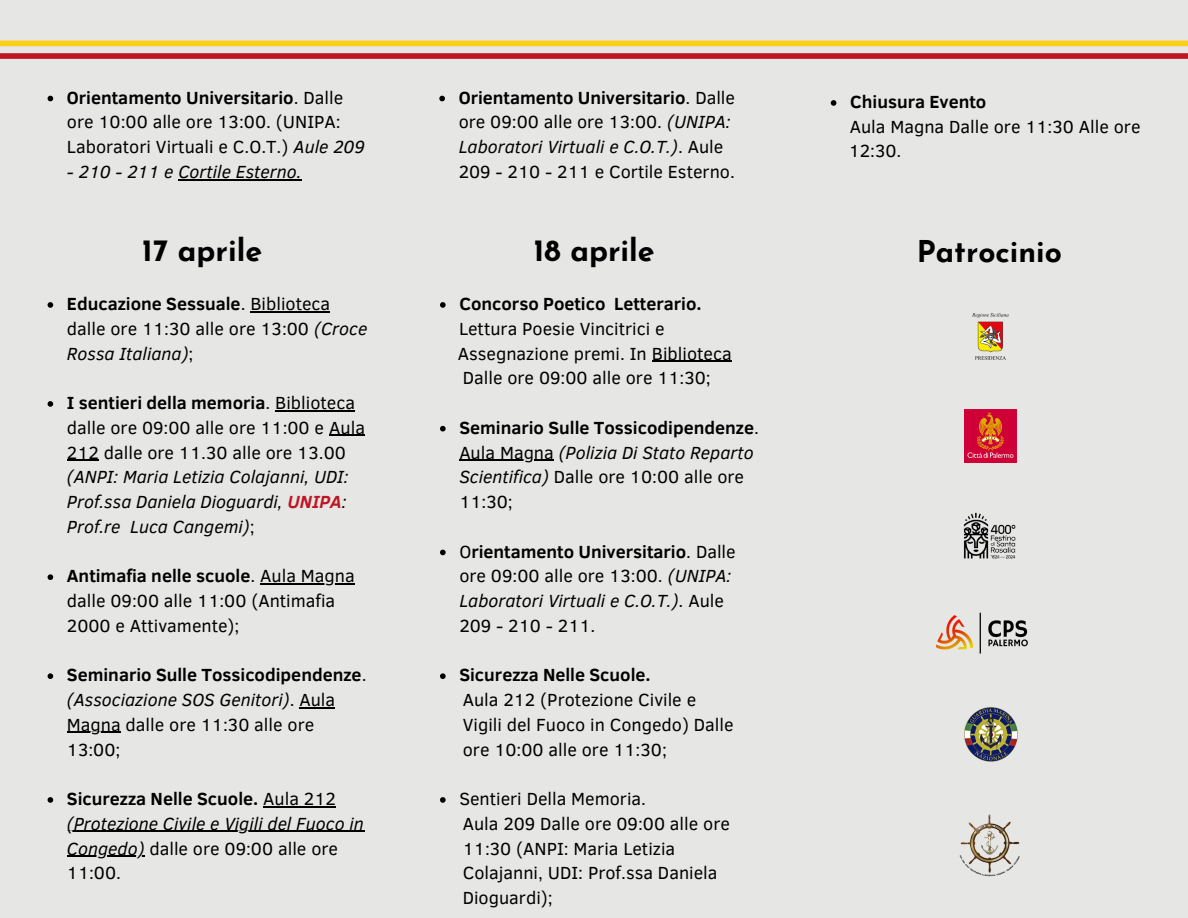
<style>
.page{position:relative;width:1188px;height:918px;background:#e6e6e5}
.page>*{position:absolute;margin:0;border:0;box-sizing:border-box;transform-origin:0 0}
.t1{font:700 30.45px "Josefin Sans";color:#000}
.t2{font:700 30px "Josefin Sans";color:#000}
.t3{font:18px/24.8px "Clear Sans";color:#000}
.t4{font:italic 18px/24.8px "Clear Sans";color:#000}
.t5{font:700 18px "Clear Sans";color:#000}
.s1{font-weight:700}
.s2{font-style:italic}
.s3{font-weight:700;color:#bf1522}
.s4{font-style:normal}
.s5{font-weight:700;font-style:normal}
</style>
<div class="page">
<div style="left:0;top:53px;width:1188px;height:6px;background:#bf1522"></div>
<div style="left:0;top:41px;width:1188px;height:5px;background:#fece18"></div>
<img style="left:959px;top:814px;width:61px;height:63px">
<img style="left:937px;top:612px;width:91px;height:42px">
<img style="left:964px;top:707px;width:54px;height:54px">
<img style="left:964px;top:410px;width:53px;height:53px">
<img style="left:972px;top:313px;width:37px;height:47px">
<img style="left:963px;top:512px;width:53px;height:47px">
<svg style="left:440px;top:302px;width:6px;height:6px"></svg>
<hr style="left:652px;top:361px;width:80px;height:1px;background:#000">
<svg style="left:440px;top:426px;width:6px;height:6px"></svg>
<hr style="left:459px;top:460px;width:95px;height:1px;background:#000">
<svg style="left:440px;top:550px;width:6px;height:5px"></svg>
<svg style="left:440px;top:673px;width:6px;height:6px"></svg>
<svg style="left:440px;top:797px;width:6px;height:6px"></svg>
<svg style="left:48px;top:302px;width:5px;height:6px"></svg>
<hr style="left:250px;top:311px;width:80px;height:1px;background:#000">
<svg style="left:48px;top:401px;width:5px;height:6px"></svg>
<hr style="left:275px;top:410px;width:80px;height:1px;background:#000">
<hr style="left:329px;top:435px;width:36px;height:1px;background:#000">
<hr style="left:67px;top:460px;width:32px;height:1px;background:#000">
<svg style="left:48px;top:574px;width:5px;height:6px"></svg>
<hr style="left:260px;top:583px;width:95px;height:2px;background:#000">
<svg style="left:48px;top:673px;width:5px;height:6px"></svg>
<hr style="left:299px;top:707px;width:36px;height:1px;background:#000">
<hr style="left:67px;top:732px;width:54px;height:1px;background:#000">
<svg style="left:48px;top:797px;width:5px;height:6px"></svg>
<hr style="left:263px;top:806px;width:73px;height:1px;background:#000">
<hr style="left:67px;top:831px;width:297px;height:1px;background:#000">
<hr style="left:67px;top:856px;width:78px;height:1px;background:#000">
<svg style="left:48px;top:96px;width:5px;height:5px"></svg>
<hr style="left:178px;top:179px;width:124px;height:1px;background:#000">
<svg style="left:439px;top:96px;width:6px;height:5px"></svg>
<svg style="left:831px;top:100px;width:5px;height:6px"></svg>
<p class="t3" style="left:67px;top:84px;width:299px"><span class="s1">Orientamento Universitario</span>. Dalle ore 10:00 alle ore 13:00. (UNIPA:<br>Laboratori Virtuali e C.O.T.) <span class="s2">Aule 209</span></p>
<p class="t4" style="left:67px;top:158px;width:236px">- 210 - 211 e Cortile Esterno.</p>
<h1 class="t1" style="left:142px;top:239px;width:122px">17 aprile</h1>
<p class="t3" style="left:67px;top:290px;width:302px"><span class="s1">Educazione Sessuale</span>. Biblioteca dalle ore 11:30 alle ore 13:00 <span class="s2">(Croce<br>Rossa Italiana)</span>;</p>
<p class="t3" style="left:67px;top:389px;width:300px"><span class="s1">I sentieri della memoria</span>. Biblioteca dalle ore 09:00 alle ore 11:00 e Aula<br>212 dalle ore 11.30 alle ore 13.00</p>
<p class="t4" style="left:67px;top:464px;width:283px">(ANPI: Maria Letizia Colajanni, UDI:<br>Prof.ssa Daniela Dioguardi, <span class="s3">UNIPA</span>:<br>Prof.re Luca Cangemi)<span class="s4">;</span></p>
<p class="t3" style="left:67px;top:563px;width:289px"><span class="s1">Antimafia nelle scuole</span>. Aula Magna dalle 09:00 alle 11:00 (Antimafia<br>2000 e Attivamente);</p>
<p class="t3" style="left:67px;top:662px;width:301px"><span class="s1">Seminario Sulle Tossicodipendenze</span>. <span class="s2">(Associazione SOS Genitori)</span>. Aula<br>Magna dalle ore 11:30 alle ore<br>13:00;</p>
<p class="t4" style="left:67px;top:785px;width:298px"><span class="s5">Sicurezza Nelle Scuole.</span> <span class="s4">Aula 212 </span>(Protezione Civile e Vigili del Fuoco in<br>Congedo) <span class="s4">dalle ore 09:00 alle ore<br>11:00.</span></p>
<p class="t3" style="left:459px;top:84px;width:278px"><span class="s1">Orientamento Universitario</span>. Dalle ore 09:00 alle ore 13:00. <span class="s2">(UNIPA:<br>Laboratori Virtuali e C.O.T.)</span>. Aule 209 - 210 - 211 e Cortile Esterno.</p>
<p class="t5" style="left:850px;top:89px;width:138px">Chiusura Evento</p>
<p class="t3" style="left:849px;top:113px;width:293px">Aula Magna Dalle ore 11:30 Alle ore<br>12:30.</p>
<h1 class="t1" style="left:534px;top:239px;width:122px">18 aprile</h1>
<p class="t5" style="left:459px;top:291px;width:244px">Concorso Poetico Letterario.</p>
<p class="t3" style="left:458px;top:315px;width:275px">Lettura Poesie Vincitrici e<br>Assegnazione premi. In Biblioteca<br>Dalle ore 09:00 alle ore 11:30;</p>
<p class="t3" style="left:459px;top:414px;width:301px"><span class="s1">Seminario Sulle Tossicodipendenze</span>.<br>Aula Magna <span class="s2">(Polizia Di Stato Reparto<br>Scientifica)</span> Dalle ore 10:00 alle ore<br>11:30;</p>
<p class="t3" style="left:459px;top:538px;width:278px">O<span class="s1">rientamento Universitario</span>. Dalle ore 09:00 alle ore 13:00. <span class="s2">(UNIPA:<br>Laboratori Virtuali e C.O.T.)</span>. Aule<br>209 - 210 - 211.</p>
<p class="t5" style="left:459px;top:662px;width:193px">Sicurezza Nelle Scuole.</p>
<p class="t3" style="left:463px;top:686px;width:272px">Aula 212 (Protezione Civile e<br>Vigili del Fuoco in Congedo) Dalle ore 10:00 alle ore 11:30;</p>
<p class="t3" style="left:459px;top:785px;width:272px">Sentieri Della Memoria.<br>Aula 209 Dalle ore 09:00 alle ore<br>11:30 (ANPI: Maria Letizia<br>Colajanni, UDI: Prof.ssa Daniela<br>Dioguardi);</p>
<h2 class="t2" style="left:917px;top:239px;width:147px">Patrocinio</h2>
</div>
